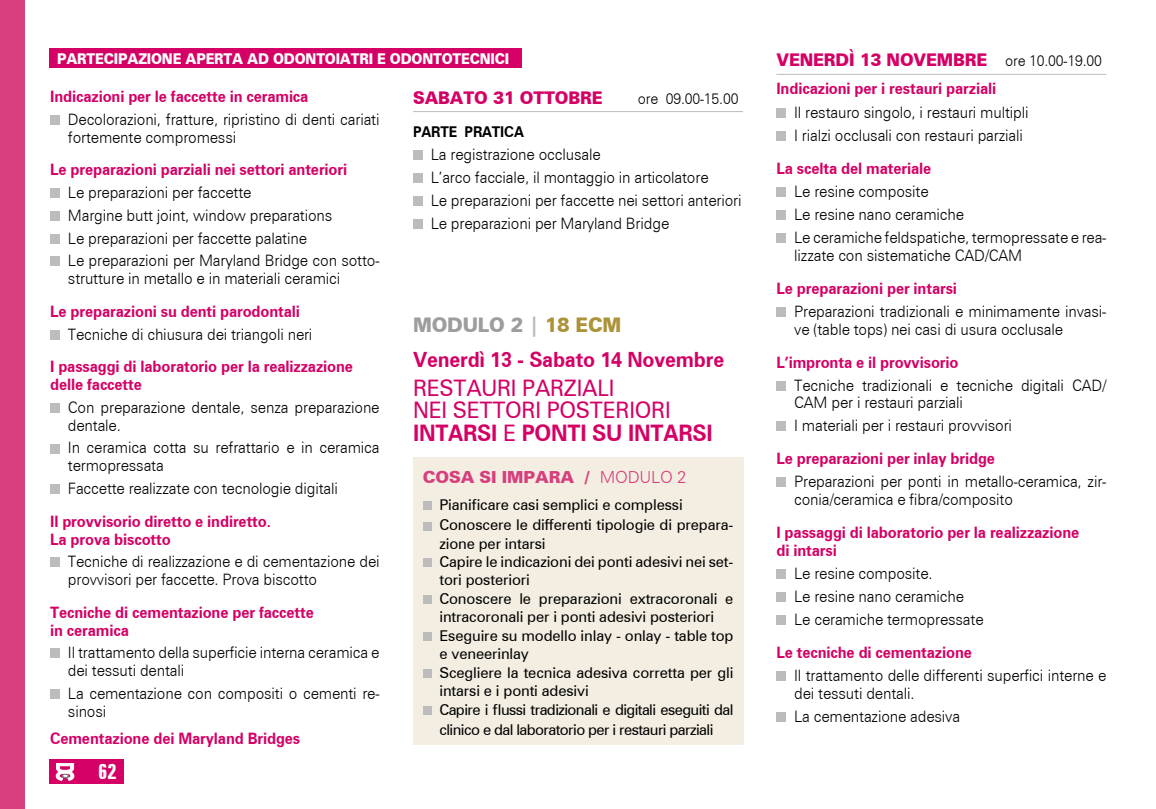
<style>
.page{position:relative;width:1156px;height:809px;background:#fff}
.page>*{position:absolute;margin:0;border:0;box-sizing:border-box;transform-origin:0 0}
.t1{font:22.75px/22.8px "Zurich BT";letter-spacing:-.01em;color:#d40065;scale:.95 1}
.t2{font:700 21px "Zurich BT";letter-spacing:-.01em;color:#d40065;scale:.95 1}
.t3{font:700 extra-condensed 21px "Zurich BT";color:#fff}
.t4{font:900 20.12px "Zurich BT";letter-spacing:-.01em;color:#9d9d9c;scale:.95 1}
.t5{font:900 17.5px "Zurich BT";letter-spacing:-.01em;color:#d40065;scale:.95 1}
.t6{font:900 16.62px "Zurich BT";letter-spacing:-.01em;color:#d73e7d}
.t7{font:300 15.75px/22.9px "Zurich BT";letter-spacing:-.01em;color:#000;scale:.95 1}
.t8{font:700 15.75px/17.8px "Zurich BT";letter-spacing:-.01em;color:#d40065;scale:.95 1}
.t9{font:14.88px/18.6px "Zurich BT";letter-spacing:-.01em;color:#000}
.t10{font:900 14.88px "Zurich BT";letter-spacing:-.015em;color:#fff;scale:.9 1}
.t11{font:300 14.88px "Zurich BT";letter-spacing:-.01em;color:#000;scale:.95 1}
.t12{font:700 14.88px "Zurich BT";letter-spacing:-.01em;color:#000;scale:.95 1}
.s1{color:#bcbcbc}
.s2{color:#ac9238}
.s3{font-weight:700}
.s4{font-weight:300}
.s5{font-weight:300;font-size:14.88px;color:#000}
</style>
<div class="page">
<div style="left:0;top:0;width:25px;height:809px;background:#d73e7d"></div>
<div style="left:50px;top:759px;width:74px;height:25px;background:#d40065"></div>
<svg style="left:56px;top:763px;width:18px;height:17px"></svg>
<div style="left:50px;top:115px;width:10px;height:10px;background:#bcbcbc"></div>
<div style="left:50px;top:188px;width:10px;height:10px;background:#bcbcbc"></div>
<div style="left:50px;top:211px;width:10px;height:10px;background:#bcbcbc"></div>
<div style="left:50px;top:234px;width:10px;height:9px;background:#bcbcbc"></div>
<div style="left:50px;top:256px;width:10px;height:10px;background:#bcbcbc"></div>
<div style="left:50px;top:330px;width:10px;height:9px;background:#bcbcbc"></div>
<div style="left:50px;top:403px;width:10px;height:10px;background:#bcbcbc"></div>
<div style="left:50px;top:443px;width:10px;height:10px;background:#bcbcbc"></div>
<div style="left:50px;top:484px;width:10px;height:10px;background:#bcbcbc"></div>
<div style="left:50px;top:557px;width:10px;height:10px;background:#bcbcbc"></div>
<div style="left:50px;top:648px;width:10px;height:10px;background:#bcbcbc"></div>
<div style="left:50px;top:689px;width:10px;height:10px;background:#bcbcbc"></div>
<hr style="left:413px;top:111px;width:330px;height:1px;background:#bcbcbc">
<div style="left:413px;top:150px;width:10px;height:10px;background:#bcbcbc"></div>
<div style="left:413px;top:173px;width:10px;height:10px;background:#bcbcbc"></div>
<div style="left:413px;top:196px;width:10px;height:10px;background:#bcbcbc"></div>
<div style="left:413px;top:219px;width:10px;height:10px;background:#bcbcbc"></div>
<hr style="left:776px;top:74px;width:330px;height:1px;background:#bcbcbc">
<div style="left:776px;top:108px;width:10px;height:10px;background:#bcbcbc"></div>
<div style="left:776px;top:131px;width:10px;height:10px;background:#bcbcbc"></div>
<div style="left:776px;top:187px;width:10px;height:10px;background:#bcbcbc"></div>
<div style="left:776px;top:210px;width:10px;height:10px;background:#bcbcbc"></div>
<div style="left:776px;top:233px;width:10px;height:10px;background:#bcbcbc"></div>
<div style="left:776px;top:307px;width:10px;height:10px;background:#bcbcbc"></div>
<div style="left:776px;top:380px;width:10px;height:10px;background:#bcbcbc"></div>
<div style="left:776px;top:421px;width:10px;height:10px;background:#bcbcbc"></div>
<div style="left:776px;top:477px;width:10px;height:10px;background:#bcbcbc"></div>
<div style="left:776px;top:569px;width:10px;height:10px;background:#bcbcbc"></div>
<div style="left:776px;top:592px;width:10px;height:10px;background:#bcbcbc"></div>
<div style="left:776px;top:615px;width:10px;height:10px;background:#bcbcbc"></div>
<div style="left:776px;top:670px;width:10px;height:10px;background:#bcbcbc"></div>
<div style="left:776px;top:711px;width:10px;height:10px;background:#bcbcbc"></div>
<div style="left:413px;top:456px;width:330px;height:288px;background:#f3eee1"></div>
<div style="left:423px;top:501px;width:9px;height:9px;background:#bcbcbc"></div>
<div style="left:423px;top:521px;width:9px;height:9px;background:#bcbcbc"></div>
<div style="left:423px;top:558px;width:9px;height:9px;background:#bcbcbc"></div>
<div style="left:423px;top:595px;width:9px;height:9px;background:#bcbcbc"></div>
<div style="left:423px;top:632px;width:9px;height:9px;background:#bcbcbc"></div>
<div style="left:423px;top:669px;width:9px;height:8px;background:#bcbcbc"></div>
<div style="left:423px;top:706px;width:9px;height:8px;background:#bcbcbc"></div>
<div style="left:50px;top:48px;width:472px;height:20px;background:#d40065"></div>
<p class="t10" style="left:57px;top:49px;width:504px">PARTECIPAZIONE APERTA AD ODONTOIATRI E ODONTOTECNICI</p>
<p class="t8" style="left:50px;top:87px;width:273px">Indicazioni per le faccette in ceramica</p>
<p class="t7" style="left:68px;top:110px;width:329px;line-height:17.8px">Decolorazioni, fratture, ripristino di denti cariati fortemente compromessi</p>
<p class="t8" style="left:50px;top:161px;width:314px">Le preparazioni parziali nei settori anteriori</p>
<p class="t7" style="left:68px;top:181px;width:329px">Le preparazioni per faccette<br>Margine butt joint, window preparations<br>Le preparazioni per faccette palatine<br>Le preparazioni per Maryland Bridge con sotto-</p>
<p class="t7" style="left:68px;top:267px;width:288px">strutture in metallo e in materiali ceramici</p>
<p class="t8" style="left:50px;top:302px;width:265px">Le preparazioni su denti parodontali</p>
<p class="t7" style="left:68px;top:322px;width:259px">Tecniche di chiusura dei triangoli neri</p>
<p class="t8" style="left:50px;top:357px;width:320px">I passaggi di laboratorio per la realizzazione delle faccette</p>
<p class="t7" style="left:68px;top:398px;width:329px;line-height:17.8px">Con preparazione dentale, senza preparazione dentale.</p>
<p class="t7" style="left:68px;top:439px;width:330px;line-height:17.8px">In ceramica cotta su refrattario e in ceramica termopressata</p>
<p class="t7" style="left:68px;top:477px;width:286px">Faccette realizzate con tecnologie digitali</p>
<p class="t8" style="left:50px;top:512px;width:234px">Il provvisorio diretto e indiretto.<br>La prova biscotto</p>
<p class="t7" style="left:68px;top:552px;width:330px;line-height:17.8px">Tecniche di realizzazione e di cementazione dei provvisori per faccette. Prova biscotto</p>
<p class="t8" style="left:50px;top:603px;width:279px">Tecniche di cementazione per faccette in ceramica</p>
<p class="t7" style="left:68px;top:643px;width:329px;line-height:17.8px">Il trattamento della superficie interna ceramica e dei tessuti dentali</p>
<p class="t7" style="left:68px;top:684px;width:329px;line-height:17.8px">La cementazione con compositi o cementi re&shy;sinosi</p>
<p class="t8" style="left:50px;top:729px;width:265px">Cementazione dei Maryland Bridges</p>
<h2 class="t3" style="left:98px;top:760px;width:20px">62</h2>
<p class="t5" style="left:413px;top:87px;width:201px">SABATO 31 OTTOBRE</p>
<p class="t11" style="left:638px;top:89px;width:107px">ore 09.00-15.00</p>
<p class="t12" style="left:413px;top:123px;width:118px">PARTE PRATICA</p>
<p class="t7" style="left:431px;top:143px;width:329px">La registrazione occlusale<br>L’arco facciale, il montaggio in articolatore<br>Le preparazioni per faccette nei settori anteriori Le preparazioni per Maryland Bridge</p>
<p class="t4" style="left:413px;top:313px;width:221px">MODULO 2 <span class="s1">|</span> <span class="s2">18 ECM</span></p>
<h2 class="t2" style="left:413px;top:346px;width:329px">Venerdì 13 - Sabato 14 Novembre</h2>
<h1 class="t1" style="left:413px;top:376px;width:317px">RESTAURI PARZIALI<br>NEI SETTORI POSTERIORI<br><span class="s3">INTARSI</span> E <span class="s3">PONTI SU INTARSI</span></h1>
<p class="t6" style="left:423px;top:466px;width:265px">COSA SI IMPARA / <span class="s4">MODULO 2</span></p>
<p class="t9" style="left:439px;top:494px;width:295px;line-height:20.5px">Pianificare casi semplici e complessi<br>Conoscere le differenti tipologie di prepara-</p>
<p class="t9" style="left:439px;top:534px;width:296px">zione per intarsi<br>Capire le indicazioni dei ponti adesivi nei set&shy;tori posteriori<br>Conoscere le preparazioni extracoronali e intracoronali per i ponti adesivi posteriori Eseguire su modello inlay - onlay - table top e veneerinlay<br>Scegliere la tecnica adesiva corretta per gli intarsi e i ponti adesivi<br>Capire i flussi tradizionali e digitali eseguiti dal clinico e dal laboratorio per i restauri parziali</p>
<p class="t5" style="left:776px;top:50px;width:344px">VENERDÌ 13 NOVEMBRE <span class="s5">ore 10.00-19.00</span></p>
<p class="t8" style="left:776px;top:80px;width:233px">Indicazioni per i restauri parziali</p>
<p class="t7" style="left:794px;top:101px;width:248px">Il restauro singolo, i restauri multipli<br>I rialzi occlusali con restauri parziali</p>
<p class="t8" style="left:776px;top:159px;width:164px">La scelta del materiale</p>
<p class="t7" style="left:794px;top:180px;width:330px">Le resine composite<br>Le resine nano ceramiche<br>Le ceramiche feldspatiche, termopressate e rea-</p>
<p class="t7" style="left:794px;top:244px;width:241px">lizzate con sistematiche CAD/CAM</p>
<p class="t8" style="left:776px;top:279px;width:192px">Le preparazioni per intarsi</p>
<p class="t7" style="left:794px;top:302px;width:330px;line-height:18px">Preparazioni tradizionali e minimamente invasi&shy;ve (table tops) nei casi di usura occlusale</p>
<p class="t8" style="left:776px;top:353px;width:193px">L’impronta e il provvisorio</p>
<p class="t7" style="left:794px;top:376px;width:330px;line-height:18px">Tecniche tradizionali e tecniche digitali CAD/<br>CAM per i restauri parziali</p>
<p class="t7" style="left:794px;top:414px;width:231px">I materiali per i restauri provvisori</p>
<p class="t8" style="left:776px;top:449px;width:232px">Le preparazioni per inlay bridge</p>
<p class="t7" style="left:794px;top:472px;width:330px;line-height:18px">Preparazioni per ponti in metallo-ceramica, zir&shy;conia/ceramica e fibra/composito</p>
<p class="t8" style="left:776px;top:523px;width:320px">I passaggi di laboratorio per la realizzazione di intarsi</p>
<p class="t7" style="left:794px;top:561px;width:201px">Le resine composite.<br>Le resine nano ceramiche<br>Le ceramiche termopressate</p>
<p class="t8" style="left:776px;top:643px;width:207px">Le tecniche di cementazione</p>
<p class="t7" style="left:794px;top:666px;width:330px;line-height:18px">Il trattamento delle differenti superfici interne e dei tessuti dentali.</p>
<p class="t7" style="left:794px;top:704px;width:176px">La cementazione adesiva</p>
</div>
